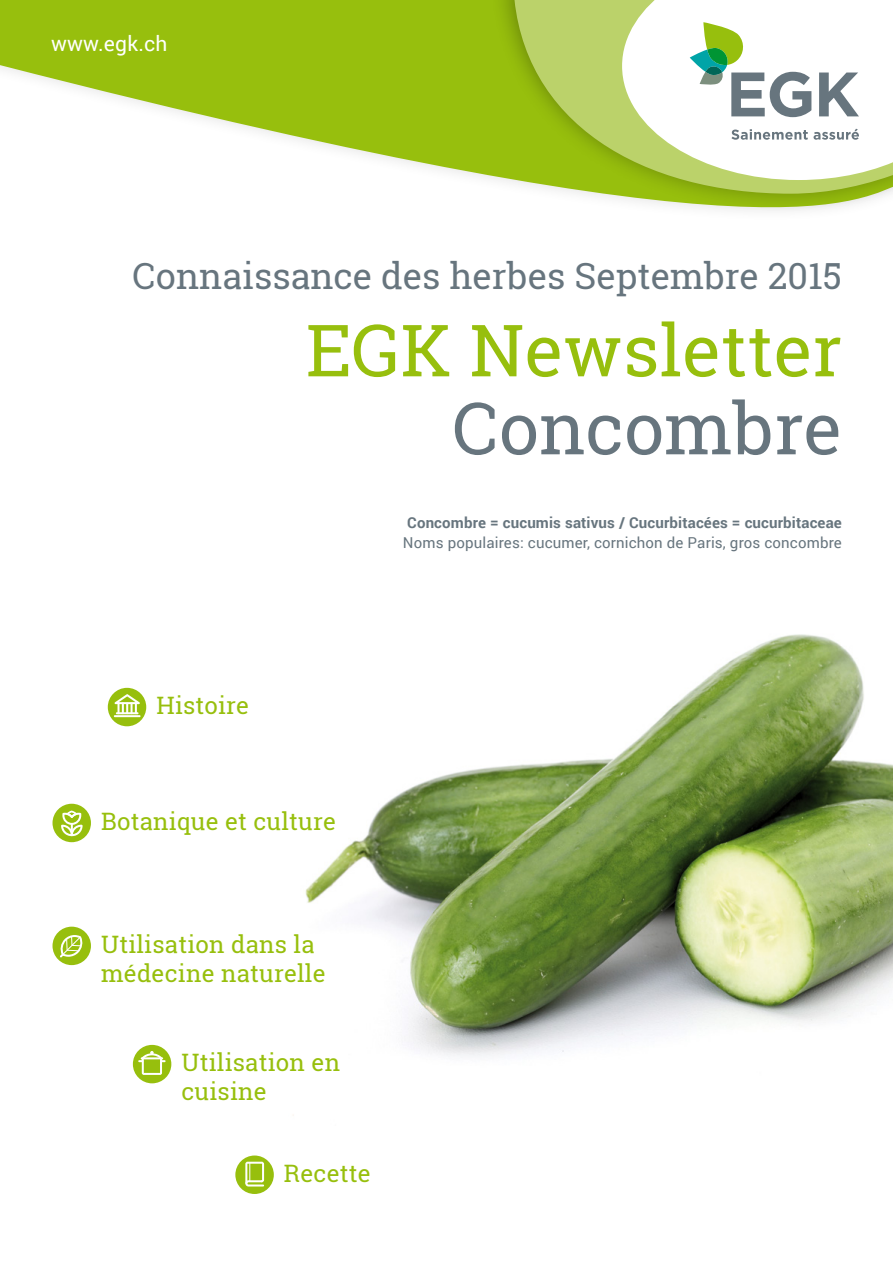
<style>
.page{position:relative;width:893px;height:1263px;background:#fff}
.page>*{position:absolute;margin:0;border:0;box-sizing:border-box;transform-origin:0 0}
.t1{font:72px "Roboto Slab";color:#97bf0d}
.t2{font:72px "Roboto Slab";color:#67757e}
.t3{font:36px "Roboto Slab";color:#67757e}
.t4{font:24px/28.8px "Roboto Slab";letter-spacing:.01em;color:#97bf0d}
.t5{font:21px "Roboto";letter-spacing:.01em;color:#fff}
.t6{font:15px "Roboto";letter-spacing:.01em;color:#67757e}
.t7{font:700 15px "Roboto";letter-spacing:.01em;color:#67757e}
</style>
<div class="page">
<img style="left:293px;top:634px;width:600px;height:482px">
<div style="left:108px;top:688px;width:38px;height:38px;background:#97bf0d;border-radius:50%"></div>
<svg style="left:114px;top:694px;width:26px;height:20px"></svg>
<hr style="left:116px;top:712px;width:23px;height:2px;background:#fff">
<hr style="left:114px;top:715px;width:27px;height:2px;background:#fff">
<div style="left:53px;top:804px;width:38px;height:38px;background:#97bf0d;border-radius:50%"></div>
<svg style="left:61px;top:810px;width:22px;height:26px"></svg>
<div style="left:53px;top:927px;width:38px;height:38px;background:#97bf0d;border-radius:50%"></div>
<svg style="left:60px;top:935px;width:23px;height:22px"></svg>
<div style="left:133px;top:1045px;width:38px;height:38px;background:#97bf0d;border-radius:50%"></div>
<svg style="left:138px;top:1051px;width:28px;height:24px"></svg>
<svg style="left:235px;top:1155px;width:39px;height:39px"></svg>
<svg style="left:245px;top:1162px;width:19px;height:24px"></svg>
<svg style="left:0;top:0;width:490px;height:179px;fill:#97bf0d"></svg>
<div style="left:490px;top:0;width:403px;height:213px;background:#000;opacity:.4"></div>
<svg style="left:513px;top:0;width:380px;height:194px;background:#aac744"></svg>
<svg style="left:622px;top:0;width:271px;height:180px"></svg>
<svg style="left:731px;top:129px;width:77px;height:11px"></svg>
<svg style="left:814px;top:129px;width:45px;height:11px"></svg>
<svg style="left:690px;top:22px;width:121px;height:95px"></svg>
<svg style="left:819px;top:73px;width:40px;height:43px"></svg>
<p class="t5" style="left:51px;top:29px;width:118px">www.egk.ch</p>
<h2 class="t3" style="left:133px;top:251px;width:711px">Connaissance des herbes Septembre 2015</h2>
<h1 class="t1" style="left:306px;top:301px;width:538px">EGK Newsletter</h1>
<h1 class="t2" style="left:452px;top:379px;width:391px">Concombre</h1>
<p class="t7" style="left:407px;top:512px;width:436px">Concombre = cucumis sativus / Cucurbitacées = cucurbitaceae</p>
<p class="t6" style="left:403px;top:532px;width:440px">Noms populaires: cucumer, cornichon de Paris, gros concombre</p>
<p class="t4" style="left:156px;top:691px;width:94px">Histoire</p>
<p class="t4" style="left:101px;top:807px;width:236px">Botanique et culture</p>
<p class="t4" style="left:101px;top:929px;width:226px">Utilisation dans la médecine naturelle</p>
<p class="t4" style="left:181px;top:1048px;width:160px">Utilisation en cuisine</p>
<p class="t4" style="left:284px;top:1158px;width:88px">Recette</p>
</div>
